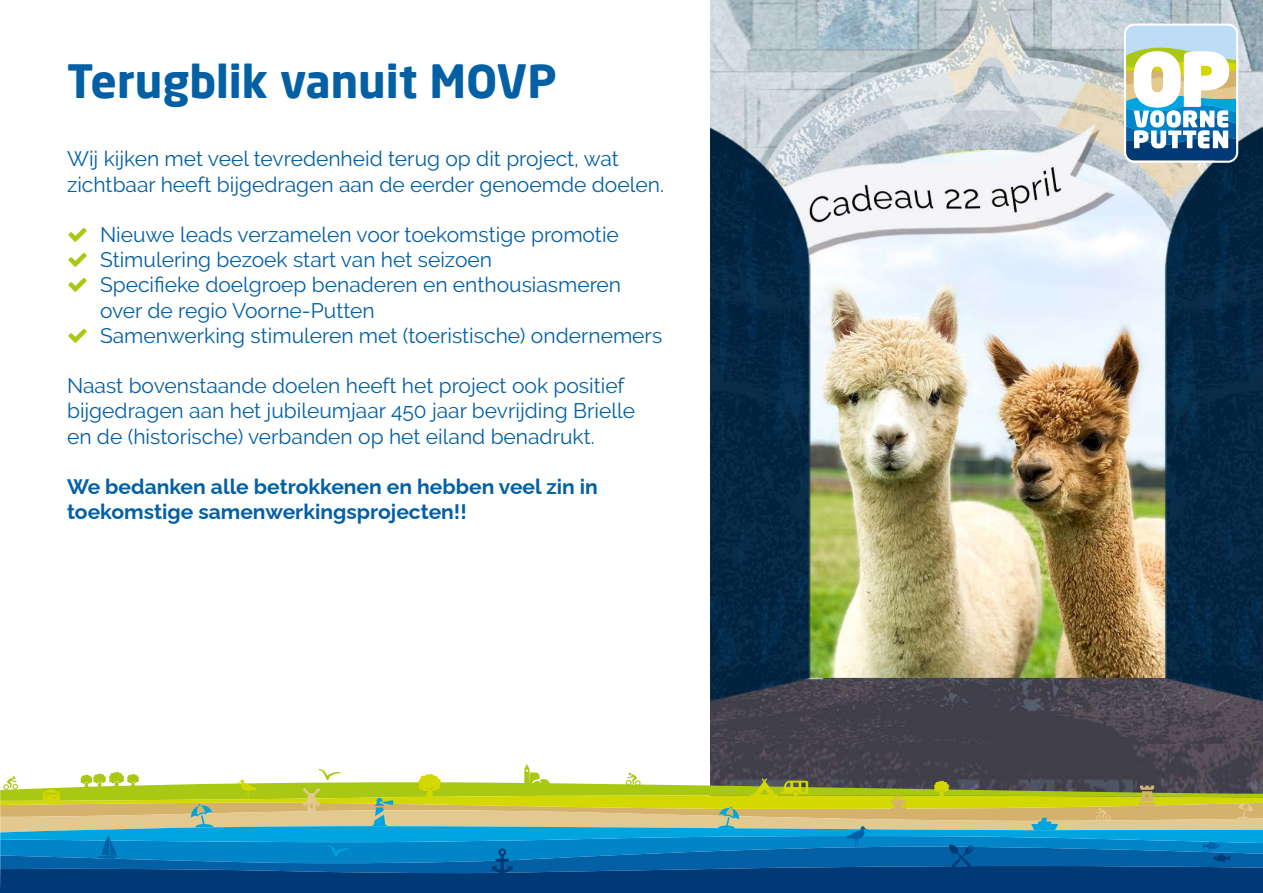
<style>
.page{position:relative;width:1263px;height:893px;background:#fff}
.page>*{position:absolute;margin:0;border:0;box-sizing:border-box;transform-origin:0 0}
.t1{font:700 45px "Neo Sans Pro";color:#0460a4}
.t2{font:21px/25.2px "Raleway";color:#0460a4}
.t3{font:100 21px/25.2px "Raleway";color:#0460a4}
</style>
<div class="page">
<img style="left:710px;top:0;width:553px;height:764px">
<svg style="left:0;top:764px;width:1263px;height:129px;background:#5f9087"></svg>
<svg style="left:1124px;top:24px;width:114px;height:139px"></svg>
<h1 class="t1" style="left:67px;top:53px;width:491px">Terugblik vanuit MOVP</h1>
<p class="t2" style="left:67px;top:146px;width:598px">Wij kijken met veel tevredenheid terug op dit project, wat zichtbaar heeft bijgedragen aan de eerder genoemde doelen.</p>
<p class="t2" style="left:100px;top:222px;width:564px">Nieuwe leads verzamelen voor toekomstige promotie Stimulering bezoek start van het seizoen<br>Specifieke doelgroep benaderen en enthousiasmeren over de regio Voorne-Putten<br>Samenwerking stimuleren met (toeristische) ondernemers</p>
<p class="t2" style="left:67px;top:373px;width:569px">Naast bovenstaande doelen heeft het project ook positief bijgedragen aan het jubileumjaar 450 jaar bevrijding Brielle en de (historische) verbanden op het eiland benadrukt.</p>
<p class="t3" style="left:67px;top:472px;width:532px">We bedanken alle betrokkenen en hebben veel zin in toekomstige samenwerkingsprojecten!!</p>
</div>
